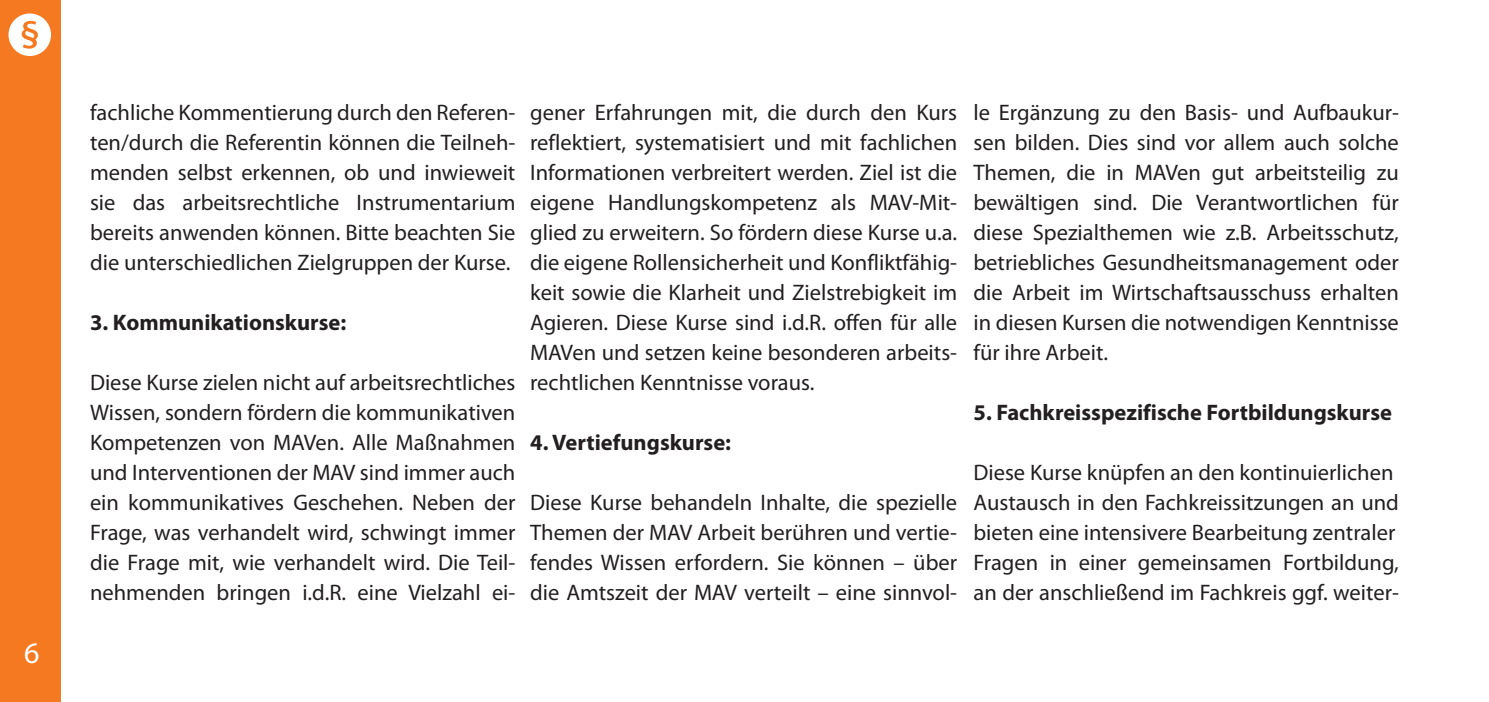
<style>
.page{position:relative;width:1489px;height:702px;background:#fff}
.page>*{position:absolute;margin:0;border:0;box-sizing:border-box;transform-origin:0 0}
.t1{font:30px "Myriad Pro";color:#fff}
.t2{font:22.5px/30px "Myriad Pro";color:#231f20;text-align:justify}
.t3{font:700 22.5px "Myriad Pro";color:#231f20}
</style>
<div class="page">
<div style="left:0;top:0;width:60px;height:702px;background:#f47921"></div>
<svg style="left:9px;top:13px;width:42px;height:43px"></svg>
<h1 class="t1" style="left:24px;top:634px;width:17px">6</h1>
<p class="t2" style="left:90px;top:97px;width:427px">fachliche Kommentierung durch den Referen&shy;ten/durch die Referentin können die Teilneh&shy;menden selbst erkennen, ob und inwieweit sie das arbeitsrechtliche Instrumentarium bereits anwenden können. Bitte beachten Sie die unterschiedlichen Zielgruppen der Kurse.</p>
<p class="t3" style="left:90px;top:308px;width:258px">3. Kommunikationskurse:</p>
<p class="t2" style="left:90px;top:367px;width:427px">Diese Kurse zielen nicht auf arbeitsrechtliches Wissen, sondern fördern die kommunikativen Kompetenzen von MAVen. Alle Maßnahmen und Interventionen der MAV sind immer auch ein kommunikatives Geschehen. Neben der Frage, was verhandelt wird, schwingt immer die Frage mit, wie verhandelt wird. Die Teil&shy;nehmenden bringen i.d.R. eine Vielzahl ei-</p>
<p class="t2" style="left:530px;top:97px;width:428px">gener Erfahrungen mit, die durch den Kurs reflektiert, systematisiert und mit fachlichen Informationen verbreitert werden. Ziel ist die eigene Handlungskompetenz als MAV-Mit&shy;glied zu erweitern. So fördern diese Kurse u.a. die eigene Rollensicherheit und Konfliktfähig&shy;keit sowie die Klarheit und Zielstrebigkeit im Agieren. Diese Kurse sind i.d.R. offen für alle MAVen und setzen keine besonderen arbeits&shy;rechtlichen Kenntnisse voraus.</p>
<p class="t3" style="left:530px;top:428px;width:202px">4. Vertiefungskurse:</p>
<p class="t2" style="left:530px;top:487px;width:428px">Diese Kurse behandeln Inhalte, die spezielle Themen der MAV Arbeit berühren und vertie&shy;fendes Wissen erfordern. Sie können – über die Amtszeit der MAV verteilt – eine sinnvol-</p>
<p class="t2" style="left:973px;top:97px;width:427px">le Ergänzung zu den Basis- und Aufbaukur&shy;sen bilden. Dies sind vor allem auch solche Themen, die in MAVen gut arbeitsteilig zu bewältigen sind. Die Verantwortlichen für diese Spezialthemen wie z.B. Arbeitsschutz, betriebliches Gesundheitsmanagement oder die Arbeit im Wirtschaftsausschuss erhalten in diesen Kursen die notwendigen Kenntnisse für ihre Arbeit.</p>
<p class="t3" style="left:973px;top:398px;width:420px">5. Fachkreisspezifische Fortbildungskurse</p>
<p class="t2" style="left:973px;top:457px;width:427px;text-align:left">Diese Kurse knüpfen an den kontinuierlichen Austausch in den Fachkreissitzungen an und bieten eine intensivere Bearbeitung zentraler Fragen in einer gemeinsamen Fortbildung, an der anschließend im Fachkreis ggf. weiter-</p>
</div>
